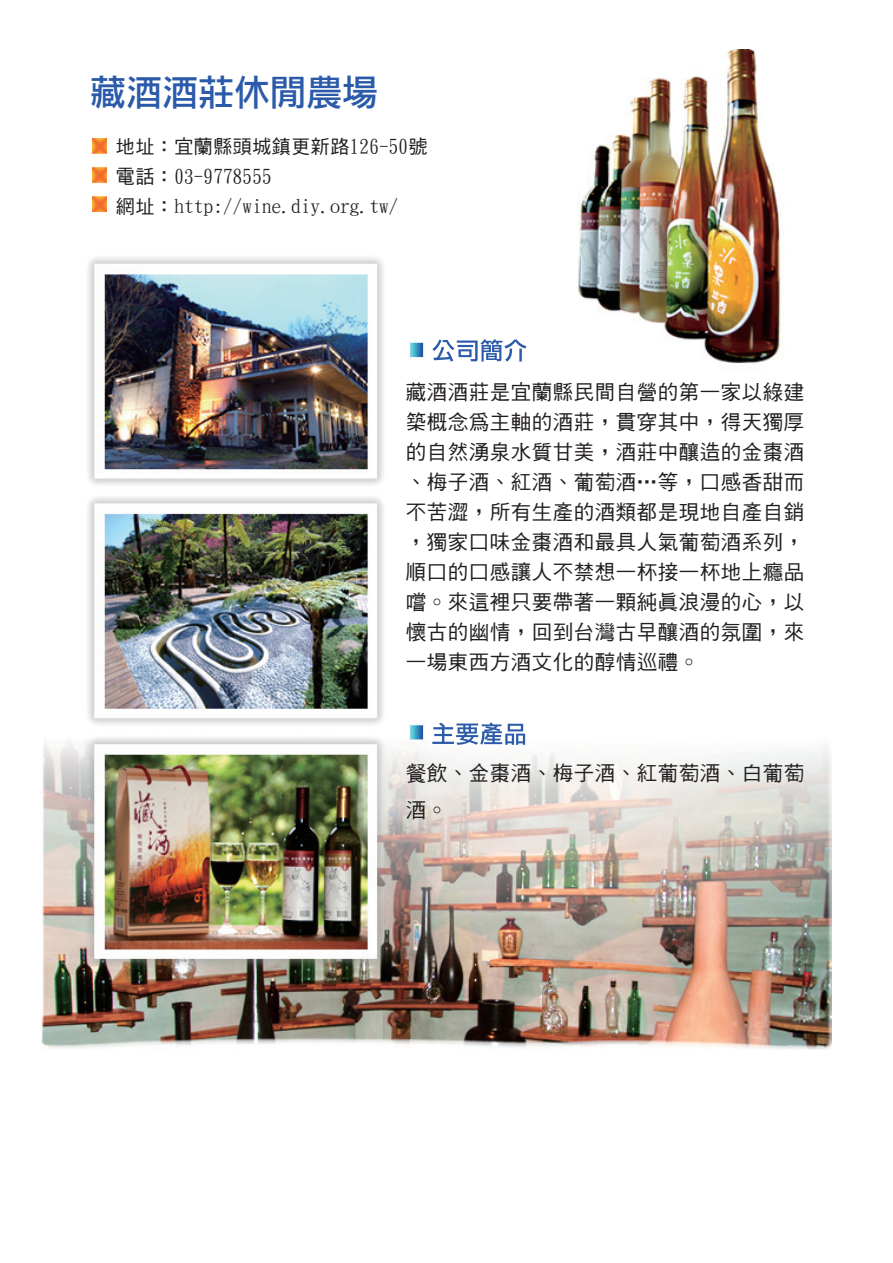
<style>
.page{position:relative;width:893px;height:1263px;background:#fff}
.page>*{position:absolute;margin:0;border:0;box-sizing:border-box;transform-origin:0 0}
.t1{font:36px "DF Li Hei Md WIN BF";color:#2a5aa9}
.t2{font:500 21px/30px "Hei";color:#231f20;text-align:justify}
.t3{font:500 19.5px/30px "Hei";color:#231f20}
</style>
<div class="page">
<img style="left:41px;top:50px;width:791px;height:1000px">
<img style="left:93px;top:138px;width:14px;height:74px">
<svg style="left:432px;top:339px;width:94px;height:23px"></svg>
<svg style="left:432px;top:723px;width:93px;height:22px"></svg>
<h1 class="t1" style="left:90px;top:74px;width:290px">藏酒酒莊休閒農場</h1>
<p class="t3" style="left:116px;top:131px;width:314px">地址：宜蘭縣頭城鎮更新路126-50號電話：03-9778555<br>網址：http://wine.diy.org.tw/</p>
<p class="t2" style="left:406px;top:376px;width:400px">藏酒酒莊是宜蘭縣民間自營的第一家以綠建築概念為主軸的酒莊，貫穿其中，得天獨厚的自然湧泉水質甘美，酒莊中釀造的金棗酒、梅子酒、紅酒、葡萄酒…等，口感香甜而不苦澀，所有生產的酒類都是現地自產自銷，獨家口味金棗酒和最具人氣葡萄酒系列，順口的口感讓人不禁想一杯接一杯地上癮品嚐。來這裡只要帶著一顆純真浪漫的心，以懷古的幽情，回到台灣古早釀酒的氛圍，來一場東西方酒文化的醇情巡禮。</p>
<p class="t2" style="left:406px;top:753px;width:400px;line-height:37.5px">餐飲、金棗酒、梅子酒、紅葡萄酒、白葡萄酒。</p>
</div>
